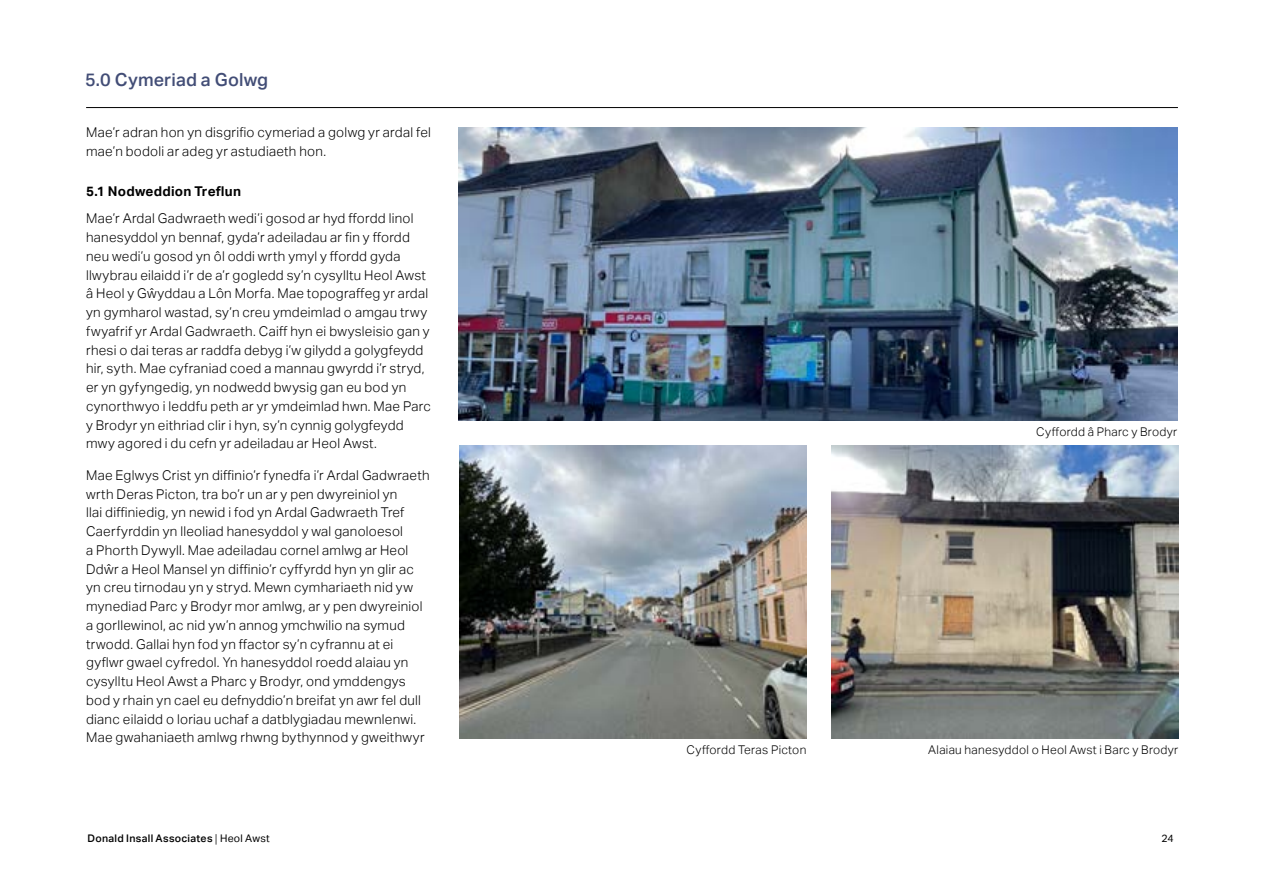
<style>
.page{position:relative;width:1263px;height:893px;background:#fff}
.page>*{position:absolute;margin:0;border:0;box-sizing:border-box;transform-origin:0 0}
.t1{font:500 18px "Aktiv Grotesk";letter-spacing:.005em;color:#424d76}
.t2{font:300 13.5px/18.8px "Aktiv Grotesk";letter-spacing:.02em;color:#000}
.t3{font:700 13.5px "Aktiv Grotesk";letter-spacing:.015em;color:#000}
.t4{font:300 12px "Aktiv Grotesk";letter-spacing:.025em;color:#000}
.t5{font:500 10.5px "Aktiv Grotesk";letter-spacing:.03em;color:#000}
.t6{font:10.5px "Aktiv Grotesk";color:#000}
.s1{font-family:"Minion Pro";font-weight:400}
.s2{font-weight:400}
</style>
<div class="page">
<hr style="left:86px;top:107px;width:1092px;height:1px;background:#000">
<img style="left:832px;top:445px;width:346px;height:294px">
<img style="left:460px;top:445px;width:346px;height:294px">
<img style="left:459px;top:128px;width:718px;height:293px">
<h1 class="t1" style="left:85px;top:69px;width:185px">5.0 Cymeriad a Golwg</h1>
<p class="t2" style="left:86px;top:123px;width:346px">Mae’r adran hon yn disgrifio cymeriad a golwg yr ardal fel mae’n bodoli ar adeg yr astudiaeth hon.</p>
<p class="t3" style="left:86px;top:183px;width:156px">5.1 Nodweddion Treflun</p>
<p class="t2" style="left:86px;top:209px;width:346px">Mae’r Ardal Gadwraeth wedi’i gosod ar hyd ffordd linol hanesyddol yn bennaf, gyda’r adeiladau ar fin y ffordd neu wedi’u gosod yn ôl oddi wrth ymyl y ffordd gyda llwybrau eilaidd i’r de a’r gogledd sy’n cysylltu Heol Awst â Heol y Gŵyddau a Lôn Morfa. Mae topograffeg yr ardal yn gymharol wastad, sy’n creu ymdeimlad o amgau trwy fwyafrif yr Ardal Gadwraeth. Caiff hyn ei bwysleisio gan y rhesi o dai teras ar raddfa debyg i’w gilydd a golygfeydd hir, syth. Mae cyfraniad coed a mannau gwyrdd i’r stryd, er yn gyfyngedig, yn nodwedd bwysig gan eu bod yn cynorthwyo i leddfu peth ar yr ymdeimlad hwn. Mae Parc y Brodyr yn eithriad clir i hyn, sy’n cynnig golygfeydd mwy agored i du cefn yr adeiladau ar Heol Awst.</p>
<p class="t2" style="left:86px;top:466px;width:345px">Mae Eglwys Crist yn diffinio’r fynedfa i’r Ardal Gadwraeth wrth Deras Picton, tra bo’r un ar y pen dwyreiniol yn<br>llai diffiniedig, yn newid i fod yn Ardal Gadwraeth Tref Caerfyrddin yn lleoliad hanesyddol y wal ganoloesol<br>a Phorth Dywyll. Mae adeiladau cornel amlwg ar Heol Ddŵr a Heol Mansel yn diffinio’r cyffyrdd hyn yn glir ac yn creu tirnodau yn y stryd. Mewn cymhariaeth nid yw mynediad Parc y Brodyr mor amlwg, ar y pen dwyreiniol a gorllewinol, ac nid yw’n annog ymchwilio na symud trwodd. Gallai hyn fod yn ffactor sy’n cyfrannu at ei gyflwr gwael cyfredol. Yn hanesyddol roedd alaiau yn cysylltu Heol Awst a Pharc y Brodyr, ond ymddengys bod y rhain yn cael eu defnyddio’n breifat yn awr fel dull dianc eilaidd o loriau uchaf a datblygiadau mewnlenwi.<br>Mae gwahaniaeth amlwg rhwng bythynnod y gweithwyr</p>
<p class="t4" style="left:1036px;top:425px;width:143px">Cyffordd â Pharc y Brodyr</p>
<p class="t4" style="left:686px;top:743px;width:121px">Cyffordd Teras Picton</p>
<p class="t4" style="left:928px;top:743px;width:251px">Alaiau hanesyddol o Heol Awst i Barc y Brodyr</p>
<p class="t5" style="left:88px;top:832px;width:184px">Donald Insall Associates <span class="s1">|</span> <span class="s2">Heol Awst</span></p>
<p class="t6" style="left:1161px;top:832px;width:14px">24</p>
</div>
